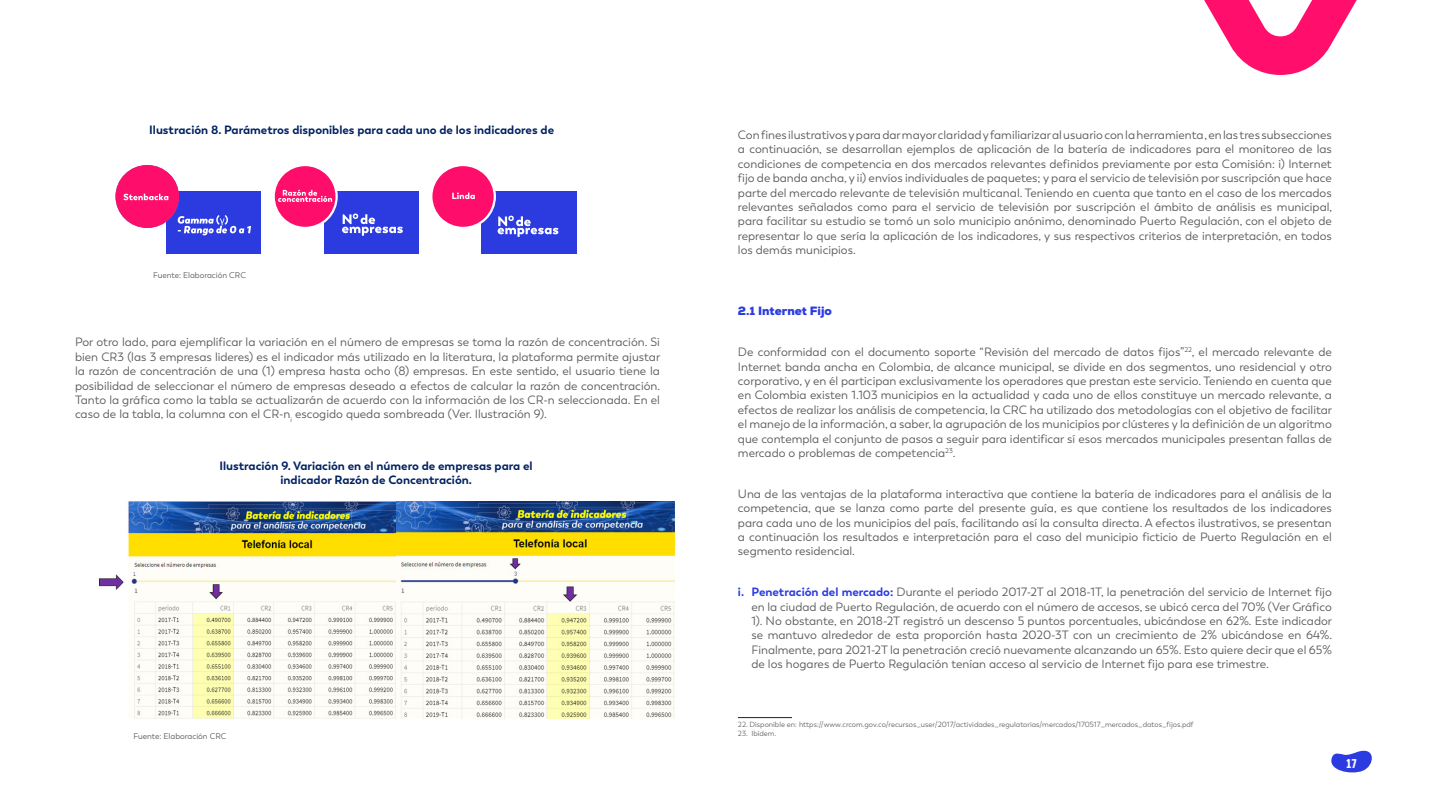
<style>
.page{position:relative;width:1440px;height:810px;background:#fff}
.page>*{position:absolute;margin:0;border:0;box-sizing:border-box;transform-origin:0 0}
.t1{font:12.75px "Core Paint B3 W01";color:#fff}
.t2{font:12px/14.4px "Boston";color:#57585a;text-align:justify}
.t3{font:700 12px/14.4px "Boston";color:#002161;text-align:center}
.t4{font:900 12px "Nexa";color:#2b3be0}
.t5{font:8.25px "Boston";color:#57585a}
.t6{font:7.5px "Boston";color:#636366}
.s1{font-weight:700;color:#2b3be0}
</style>
<div class="page">
<svg style="left:1331px;top:750px;width:41px;height:23px"></svg>
<hr style="left:738px;top:717px;width:54px;height:1px;background:#231f20">
<div style="left:167px;top:191px;width:94px;height:62px;background:#2b3be0"></div>
<div style="left:116px;top:165px;width:63px;height:63px;background:#ff0d6b;border-radius:50%"></div>
<svg style="left:123px;top:194px;width:45px;height:6px"></svg>
<div style="left:324px;top:191px;width:95px;height:62px;background:#2b3be0"></div>
<svg style="left:274px;top:166px;width:129px;height:70px"></svg>
<div style="left:482px;top:191px;width:95px;height:62px;background:#2b3be0"></div>
<svg style="left:432px;top:166px;width:126px;height:71px"></svg>
<svg style="left:178px;top:215px;width:73px;height:20px"></svg>
<svg style="left:1204px;top:0;width:153px;height:75px"></svg>
<img style="left:99px;top:501px;width:576px;height:218px">
<p class="t3" style="left:149px;top:123px;width:406px">Ilustración 8. Parámetros disponibles para cada uno de los indicadores de</p>
<p class="t5" style="left:153px;top:271px;width:95px">Fuente: Elaboración CRC</p>
<p class="t2" style="left:75px;top:335px;width:587px">Por otro lado, para ejemplificar la variación en el número de empresas se toma la razón de concentración. Si bien CR3 (las 3 empresas lideres) es el indicador más utilizado en la literatura, la plataforma permite ajustar la razón de concentración de una (1) empresa hasta ocho (8) empresas. En este sentido, el usuario tiene la posibilidad de seleccionar el número de empresas deseado a efectos de calcular la razón de concentración.<br>Tanto la gráfica como la tabla se actualizarán de acuerdo con la información de los CR-n seleccionada. En el caso de la tabla, la columna con el CR-n<sub>i</sub> escogido queda sombreada (Ver. Ilustración 9).</p>
<p class="t3" style="left:220px;top:458px;width:315px">Ilustración 9. Variación en el número de empresas para el indicador Razón de Concentración.</p>
<p class="t5" style="left:134px;top:731px;width:95px">Fuente: Elaboración CRC</p>
<p class="t2" style="left:738px;top:128px;width:596px">Con fines ilustrativos y para dar mayor claridad y familiarizar al usuario con la herramienta , en las tres subsecciones a continuación, se desarrollan ejemplos de aplicación de la batería de indicadores para el monitoreo de las condiciones de competencia en dos mercados relevantes definidos previamente por esta Comisión: i) Internet fijo de banda ancha, y ii) envíos individuales de paquetes; y para el servicio de televisión por suscripción que hace parte del mercado relevante de televisión multicanal. Teniendo en cuenta que tanto en el caso de los mercados relevantes señalados como para el servicio de televisión por suscripción el ámbito de análisis es municipal, para facilitar su estudio se tomó un solo municipio anónimo, denominado Puerto Regulación, con el objeto de representar lo que sería la aplicación de los indicadores, y sus respectivos criterios de interpretación, en todos los demás municipios.</p>
<p class="t4" style="left:738px;top:303px;width:96px">2.1 Internet Fijo</p>
<p class="t2" style="left:738px;top:345px;width:596px">De conformidad con el documento soporte “Revisión del mercado de datos fijos”<sup>22</sup>, el mercado relevante de Internet banda ancha en Colombia, de alcance municipal, se divide en dos segmentos, uno residencial y otro corporativo, y en él participan exclusivamente los operadores que prestan este servicio. Teniendo en cuenta que en Colombia existen 1.103 municipios en la actualidad y cada uno de ellos constituye un mercado relevante, a efectos de realizar los análisis de competencia, la CRC ha utilizado dos metodologías con el objetivo de facilitar el manejo de la información, a saber, la agrupación de los municipios por clústeres y la definición de un algoritmo que contempla el conjunto de pasos a seguir para identificar sí esos mercados municipales presentan fallas de mercado o problemas de competencia<sup>23</sup>.</p>
<p class="t2" style="left:738px;top:487px;width:595px">Una de las ventajas de la plataforma interactiva que contiene la batería de indicadores para el análisis de la competencia, que se lanza como parte del presente guía, es que contiene los resultados de los indicadores para cada uno de los municipios del país, facilitando así la consulta directa. A efectos ilustrativos, se presentan a continuación los resultados e interpretación para el caso del municipio ficticio de Puerto Regulación en el segmento residencial.</p>
<p class="t2" style="left:751px;top:585px;width:582px;text-indent:-13px"><span class="s1">i. Penetración del mercado:</span> Durante el periodo 2017-2T al 2018-1T, la penetración del servicio de Internet fijo en la ciudad de Puerto Regulación, de acuerdo con el número de accesos, se ubicó cerca del 70% (Ver Gráfico 1). No obstante, en 2018-2T registró un descenso 5 puntos porcentuales, ubicándose en 62%. Este indicador se mantuvo alrededor de esta proporción hasta 2020-3T con un crecimiento de 2% ubicándose en 64%.<br>Finalmente, para 2021-2T la penetración creció nuevamente alcanzando un 65%. Esto quiere decir que el 65% de los hogares de Puerto Regulación tenían acceso al servicio de Internet fijo para ese trimestre.</p>
<p class="t6" style="left:738px;top:720px;width:457px">22. Disponible en: https://www.crcom.gov.co/recursos_user/2017/actividades_regulatorias/mercados/170517_mercados_datos_fijos.pdf</p>
<p class="t6" style="left:738px;top:729px;width:40px">23. Ibídem.</p>
<p class="t1" style="left:1346px;top:756px;width:12px">17</p>
</div>
